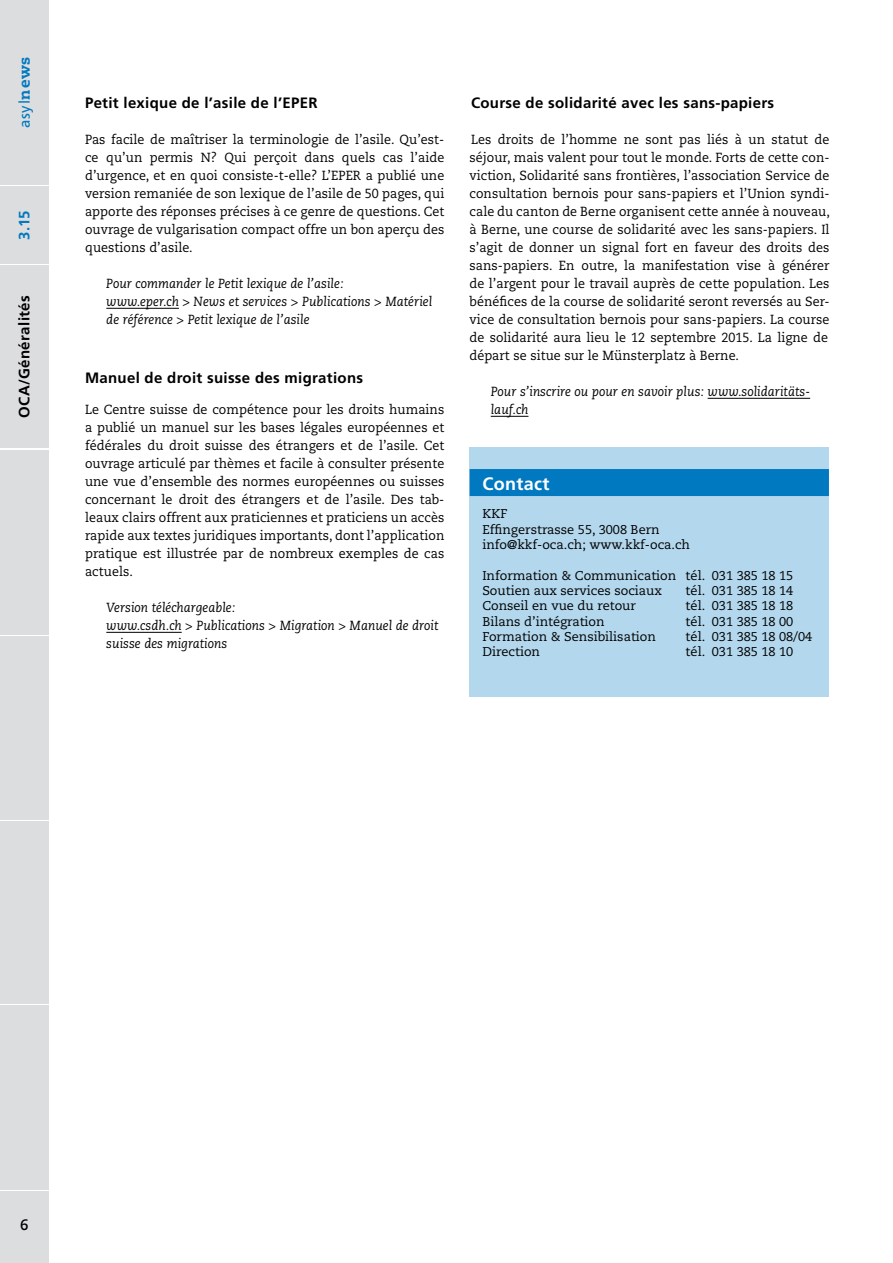
<style>
.page{position:relative;width:893px;height:1263px;background:#fff}
.page>*{position:absolute;margin:0;border:0;box-sizing:border-box;transform-origin:0 0}
.t1{font:700 18px "Frutiger LT Std";letter-spacing:.02em;color:#fff}
.t2{font:700 15px "Frutiger LT Std";letter-spacing:.02em;color:#000}
.t3{font:15px "Frutiger LT Std";color:#0079c1}
.t4{font:700 15px "Frutiger LT Std";color:#0079c1}
.t5{font:700 15px "Caecilia LT Std";color:#000;scale:.95 1}
.t6{font:13.2px/18px "Caecilia LT Std";letter-spacing:.005em;color:#000;text-align:justify;scale:.95 1}
.t7{font:italic 13.2px/18px "Caecilia LT Std";letter-spacing:.005em;color:#000;scale:.95 1}
.t8{font:12.75px/15.3px "Caecilia LT Std";color:#000}
.s1{font-family:"Caecilia LT Std";font-weight:800}
</style>
<div class="page">
<div style="left:0;top:450px;width:49px;height:184px;background:#dcddde"></div>
<div style="left:0;top:636px;width:49px;height:183px;background:#dcddde"></div>
<div style="left:0;top:821px;width:49px;height:182px;background:#dcddde"></div>
<div style="left:0;top:1005px;width:49px;height:184px;background:#dcddde"></div>
<div style="left:0;top:1191px;width:49px;height:72px;background:#dcddde"></div>
<div style="left:0;top:0;width:49px;height:185px;background:#dcddde"></div>
<div style="left:0;top:265px;width:49px;height:183px;background:#dcddde"></div>
<div style="left:0;top:187px;width:49px;height:77px;background:#dcddde"></div>
<hr style="left:106px;top:308px;width:73px;height:1px;background:#000">
<hr style="left:106px;top:632px;width:76px;height:1px;background:#000">
<hr style="left:708px;top:398px;width:102px;height:1px;background:#000">
<hr style="left:491px;top:416px;width:37px;height:1px;background:#000">
<div style="left:470px;top:447px;width:359px;height:250px;background:#b3d7ed"></div>
<div style="left:470px;top:469px;width:359px;height:27px;background:#0079c1"></div>
<p class="t3" style="left:16px;top:128px;width:73px;rotate:-90deg">asyl<span class="s1">news</span></p>
<p class="t4" style="left:16px;top:240px;width:31px;rotate:-90deg">3.15</p>
<p class="t2" style="left:16px;top:418px;width:124px;rotate:-90deg">OCA/Généralités</p>
<p class="t2" style="left:85px;top:94px;width:234px">Petit lexique de l’asile de l’EPER</p>
<p class="t6" style="left:85px;top:131px;width:380px">Pas facile de maîtriser la terminologie de l’asile. Qu’est&shy;ce qu’un permis N? Qui perçoit dans quels cas l’aide d’urgence, et en quoi consiste-t-elle? L’EPER a publié une version remaniée de son lexique de l’asile de 50 pages, qui apporte des réponses précises à ce genre de questions. Cet ouvrage de vulgarisation compact offre un bon aperçu des questions d’asile.</p>
<p class="t7" style="left:106px;top:275px;width:345px">Pour commander le Petit lexique de l’asile:<br>www.eper.ch &gt; News et services &gt; Publications &gt; Matériel de référence &gt; Petit lexique de l’asile</p>
<p class="t2" style="left:85px;top:368px;width:280px">Manuel de droit suisse des migrations</p>
<p class="t6" style="left:85px;top:401px;width:380px">Le Centre suisse de compétence pour les droits humains a publié un manuel sur les bases légales européennes et fédérales du droit suisse des étrangers et de l’asile. Cet ouvrage articulé par thèmes et facile à consulter présente une vue d’ensemble des normes européennes ou suisses concernant le droit des étrangers et de l’asile. Des tab&shy;leaux clairs offrent aux praticiennes et praticiens un accès rapide aux textes juridiques importants, dont l’application pratique est illustrée par de nombreux exemples de cas actuels.</p>
<p class="t7" style="left:106px;top:599px;width:351px">Version téléchargeable:<br>www.csdh.ch &gt; Publications &gt; Migration &gt; Manuel de droit suisse des migrations</p>
<p class="t2" style="left:471px;top:94px;width:305px">Course de solidarité avec les sans-papiers</p>
<p class="t6" style="left:469px;top:131px;width:381px;text-align:left">Les droits de l’homme ne sont pas liés à un statut de séjour, mais valent pour tout le monde. Forts de cette con&shy;viction, Solidarité sans frontières, l’association Service de consultation bernois pour sans-papiers et l’Union syndi&shy;cale du canton de Berne organisent cette année à nouveau, à Berne, une course de solidarité avec les sans-papiers. Il s’agit de donner un signal fort en faveur des droits des sans-papiers. En outre, la manifestation vise à générer de l’argent pour le travail auprès de cette population. Les bénéfices de la course de solidarité seront reversés au Ser&shy;vice de consultation bernois pour sans-papiers. La course de solidarité aura lieu le 12 septembre 2015. La ligne de départ se situe sur le Münsterplatz à Berne.</p>
<p class="t7" style="left:491px;top:383px;width:338px">Pour s’inscrire ou pour en savoir plus: www.solidaritäts&shy;lauf.ch</p>
<h1 class="t1" style="left:482px;top:473px;width:69px">Contact</h1>
<p class="t8" style="left:482px;top:507px;width:209px">KKF<br>Effingerstrasse 55, 3008 Bern info@kkf-oca.ch; www.kkf-oca.ch</p>
<p class="t8" style="left:482px;top:568px;width:312px">Information &amp; Communication tél. 031 385 18 15<br>Soutien aux services sociaux</p>
<p class="t8" style="left:686px;top:583px;width:109px">tél. 031 385 18 14</p>
<p class="t8" style="left:482px;top:598px;width:155px">Conseil en vue du retour</p>
<p class="t8" style="left:686px;top:598px;width:109px">tél. 031 385 18 18</p>
<p class="t8" style="left:482px;top:614px;width:124px">Bilans d’intégration</p>
<p class="t8" style="left:686px;top:614px;width:109px">tél. 031 385 18 00</p>
<p class="t8" style="left:482px;top:629px;width:175px">Formation &amp; Sensibilisation</p>
<p class="t8" style="left:686px;top:629px;width:128px">tél. 031 385 18 08/04</p>
<p class="t8" style="left:482px;top:644px;width:59px">Direction</p>
<p class="t8" style="left:686px;top:644px;width:109px">tél. 031 385 18 10</p>
<p class="t5" style="left:20px;top:1216px;width:10px">6</p>
</div>
